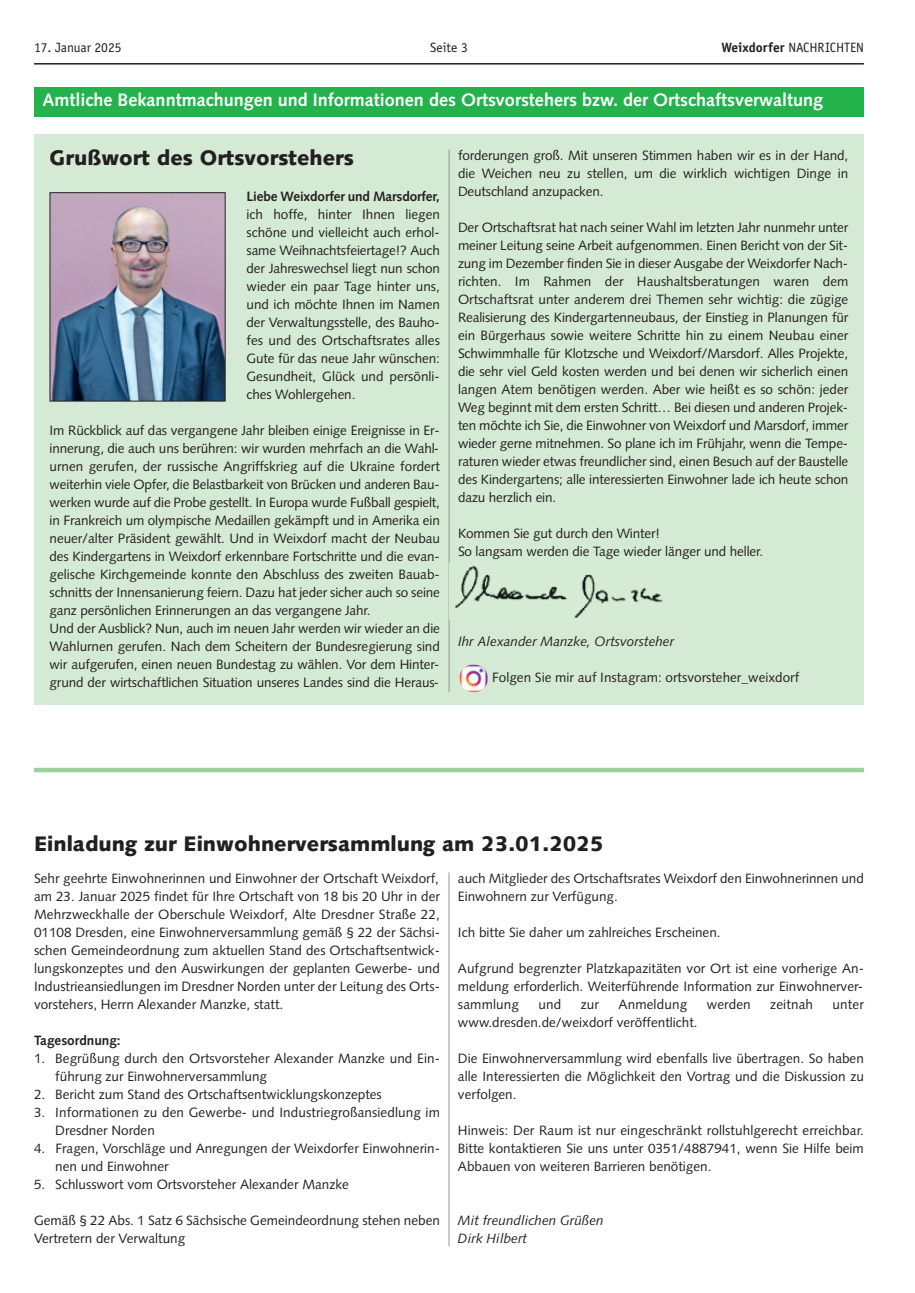
<style>
.page{position:relative;width:915px;height:1293px;background:#fff}
.page>*{position:absolute;margin:0;border:0;box-sizing:border-box;transform-origin:0 0}
.t1{font:900 21px "Syntax";color:#231f20}
.t2{font:700 18px "Syntax";color:#fff}
.t3{font:13.5px/18px "Syntax";letter-spacing:-.005em;color:#231f20;text-align:justify}
.t4{font:italic 13.5px/18px "Syntax";color:#231f20}
.t5{font:700 13.5px "Syntax";letter-spacing:-.01em;color:#231f20}
.t6{font:13.5px "Officina Sans";letter-spacing:-.01em;color:#231f20}
.s1{font-weight:700}
</style>
<div class="page">
<hr style="left:34px;top:63px;width:829px;height:2px;background:#231f20">
<div style="left:34px;top:87px;width:829px;height:30px;background:#23b24b"></div>
<div style="left:34px;top:134px;width:829px;height:571px;background:#d5ead4"></div>
<hr style="left:448px;top:149px;width:1px;height:543px;background:#939598">
<hr style="left:34px;top:768px;width:829px;height:4px;background:#9cd19c">
<img style="left:455px;top:565px;width:208px;height:53px">
<img style="left:459px;top:665px;width:28px;height:27px">
<img style="left:52px;top:194px;width:171px;height:205px">
<div style="left:50px;top:192px;width:175px;height:209px;border:1px solid #231f20"></div>
<hr style="left:448px;top:872px;width:1px;height:374px;background:#939598">
<p class="t6" style="left:34px;top:43px;width:89px">17. Januar 2025</p>
<p class="t6" style="left:430px;top:43px;width:39px">Seite 3</p>
<p class="t6" style="left:721px;top:43px;width:144px"><span class="s1">Weixdorfer</span> NACHRICHTEN</p>
<h2 class="t2" style="left:43px;top:93px;width:781px">Amtliche Bekanntmachungen und Informationen des Ortsvorstehers bzw. der Ortschaftsverwaltung</h2>
<h1 class="t1" style="left:50px;top:148px;width:306px">Grußwort des Ortsvorstehers</h1>
<p class="t5" style="left:246px;top:191px;width:195px">Liebe Weixdorfer und Marsdorfer,</p>
<p class="t3" style="left:246px;top:207px;width:195px">ich hoffe, hinter Ihnen liegen schöne und vielleicht auch erhol&shy;same Weihnachtsfeiertage!? Auch der Jahreswechsel liegt nun schon wieder ein paar Tage hinter uns, und ich möchte Ihnen im Namen der Verwaltungsstelle, des Bauho&shy;fes und des Ortschaftsrates alles Gute für das neue Jahr wünschen:<br>Gesundheit, Glück und persönli&shy;ches Wohlergehen.</p>
<p class="t3" style="left:50px;top:423px;width:392px;text-align:left">Im Rückblick auf das vergangene Jahr bleiben einige Ereignisse in Er&shy;innerung, die auch uns berühren: wir wurden mehrfach an die Wahl&shy;urnen gerufen, der russische Angriffskrieg auf die Ukraine fordert weiterhin viele Opfer, die Belastbarkeit von Brücken und anderen Bau&shy;werken wurde auf die Probe gestellt. In Europa wurde Fußball gespielt, in Frankreich um olympische Medaillen gekämpft und in Amerika ein neuer/alter Präsident gewählt. Und in Weixdorf macht der Neubau des Kindergartens in Weixdorf erkennbare Fortschritte und die evan&shy;gelische Kirchgemeinde konnte den Abschluss des zweiten Bauab&shy;schnitts der Innensanierung feiern. Dazu hat jeder sicher auch so seine ganz persönlichen Erinnerungen an das vergangene Jahr.<br>Und der Ausblick? Nun, auch im neuen Jahr werden wir wieder an die Wahlurnen gerufen. Nach dem Scheitern der Bundesregierung sind wir aufgerufen, einen neuen Bundestag zu wählen. Vor dem Hinter&shy;grund der wirtschaftlichen Situation unseres Landes sind die Heraus-</p>
<p class="t3" style="left:458px;top:147px;width:392px">forderungen groß. Mit unseren Stimmen haben wir es in der Hand, die Weichen neu zu stellen, um die wirklich wichtigen Dinge in Deutschland anzupacken.</p>
<p class="t3" style="left:458px;top:219px;width:392px">Der Ortschaftsrat hat nach seiner Wahl im letzten Jahr nunmehr unter meiner Leitung seine Arbeit aufgenommen. Einen Bericht von der Sit&shy;zung im Dezember finden Sie in dieser Ausgabe der Weixdorfer Nach&shy;richten. Im Rahmen der Haushaltsberatungen waren dem Ortschaftsrat unter anderem drei Themen sehr wichtig: die zügige Realisierung des Kindergartenneubaus, der Einstieg in Planungen für ein Bürgerhaus sowie weitere Schritte hin zu einem Neubau einer Schwimmhalle für Klotzsche und Weixdorf/Marsdorf. Alles Projekte, die sehr viel Geld kosten werden und bei denen wir sicherlich einen langen Atem benötigen werden. Aber wie heißt es so schön: jeder Weg beginnt mit dem ersten Schritt… Bei diesen und anderen Projek&shy;ten möchte ich Sie, die Einwohner von Weixdorf und Marsdorf, immer wieder gerne mitnehmen. So plane ich im Frühjahr, wenn die Tempe&shy;raturen wieder etwas freundlicher sind, einen Besuch auf der Baustelle des Kindergartens; alle interessierten Einwohner lade ich heute schon dazu herzlich ein.</p>
<p class="t3" style="left:458px;top:525px;width:307px">Kommen Sie gut durch den Winter!<br>So langsam werden die Tage wieder länger und heller.</p>
<p class="t4" style="left:458px;top:633px;width:218px">Ihr Alexander Manzke, Ortsvorsteher</p>
<p class="t3" style="left:492px;top:669px;width:308px">Folgen Sie mir auf Instagram: ortsvorsteher_weixdorf</p>
<h1 class="t1" style="left:34px;top:833px;width:571px">Einladung zur Einwohnerversammlung am 23.01.2025</h1>
<p class="t3" style="left:34px;top:870px;width:407px">Sehr geehrte Einwohnerinnen und Einwohner der Ortschaft Weixdorf, am 23. Januar 2025 findet für Ihre Ortschaft von 18 bis 20 Uhr in der Mehrzweckhalle der Oberschule Weixdorf, Alte Dresdner Straße 22, 01108 Dresden, eine Einwohnerversammlung gemäß § 22 der Sächsi&shy;schen Gemeindeordnung zum aktuellen Stand des Ortschaftsentwick&shy;lungskonzeptes und den Auswirkungen der geplanten Gewerbe- und Industrieansiedlungen im Dresdner Norden unter der Leitung des Orts&shy;vorstehers, Herrn Alexander Manzke, statt.</p>
<p class="t5" style="left:34px;top:1034px;width:88px">Tagesordnung:</p>
<p class="t3" style="left:55px;top:1050px;width:386px;text-indent:-21px">1. Begrüßung durch den Ortsvorsteher Alexander Manzke und Ein&shy;führung zur Einwohnerversammlung</p>
<p class="t3" style="left:34px;top:1086px;width:349px">2. Bericht zum Stand des Ortschaftsentwicklungskonzeptes</p>
<p class="t3" style="left:55px;top:1104px;width:386px;text-indent:-21px">3. Informationen zu den Gewerbe- und Industriegroßansiedlung im<br>Dresdner Norden</p>
<p class="t3" style="left:55px;top:1140px;width:386px;text-indent:-21px">4. Fragen, Vorschläge und Anregungen der Weixdorfer Einwohnerin&shy;nen und Einwohner</p>
<p class="t3" style="left:34px;top:1176px;width:316px">5. Schlusswort vom Ortsvorsteher Alexander Manzke</p>
<p class="t3" style="left:34px;top:1212px;width:407px">Gemäß § 22 Abs. 1 Satz 6 Sächsische Gemeindeordnung stehen neben<br>Vertretern der Verwaltung</p>
<p class="t3" style="left:458px;top:870px;width:407px">auch Mitglieder des Ortschaftsrates Weixdorf den Einwohnerinnen und<br>Einwohnern zur Verfügung.</p>
<p class="t3" style="left:458px;top:924px;width:264px">Ich bitte Sie daher um zahlreiches Erscheinen.</p>
<p class="t3" style="left:458px;top:960px;width:407px">Aufgrund begrenzter Platzkapazitäten vor Ort ist eine vorherige An&shy;meldung erforderlich. Weiterführende Information zur Einwohnerver&shy;sammlung</p>
<p class="t3" style="left:538px;top:996px;width:24px">und</p>
<p class="t3" style="left:580px;top:996px;width:20px">zur</p>
<p class="t3" style="left:618px;top:996px;width:70px">Anmeldung</p>
<p class="t3" style="left:706px;top:996px;width:46px">werden</p>
<p class="t3" style="left:770px;top:996px;width:44px">zeitnah</p>
<p class="t3" style="left:832px;top:996px;width:33px">unter</p>
<p class="t3" style="left:458px;top:1014px;width:241px">www.dresden.de/weixdorf veröffentlicht.</p>
<p class="t3" style="left:458px;top:1050px;width:407px">Die Einwohnerversammlung wird ebenfalls live übertragen. So haben alle Interessierten die Möglichkeit den Vortrag und die Diskussion zu verfolgen.</p>
<p class="t3" style="left:458px;top:1122px;width:407px">Hinweis: Der Raum ist nur eingeschränkt rollstuhlgerecht erreichbar.<br>Bitte kontaktieren Sie uns unter 0351/4887941, wenn Sie Hilfe beim Abbauen von weiteren Barrieren benötigen.</p>
<p class="t4" style="left:458px;top:1212px;width:147px">Mit freundlichen Grüßen<br>Dirk Hilbert</p>
</div>
